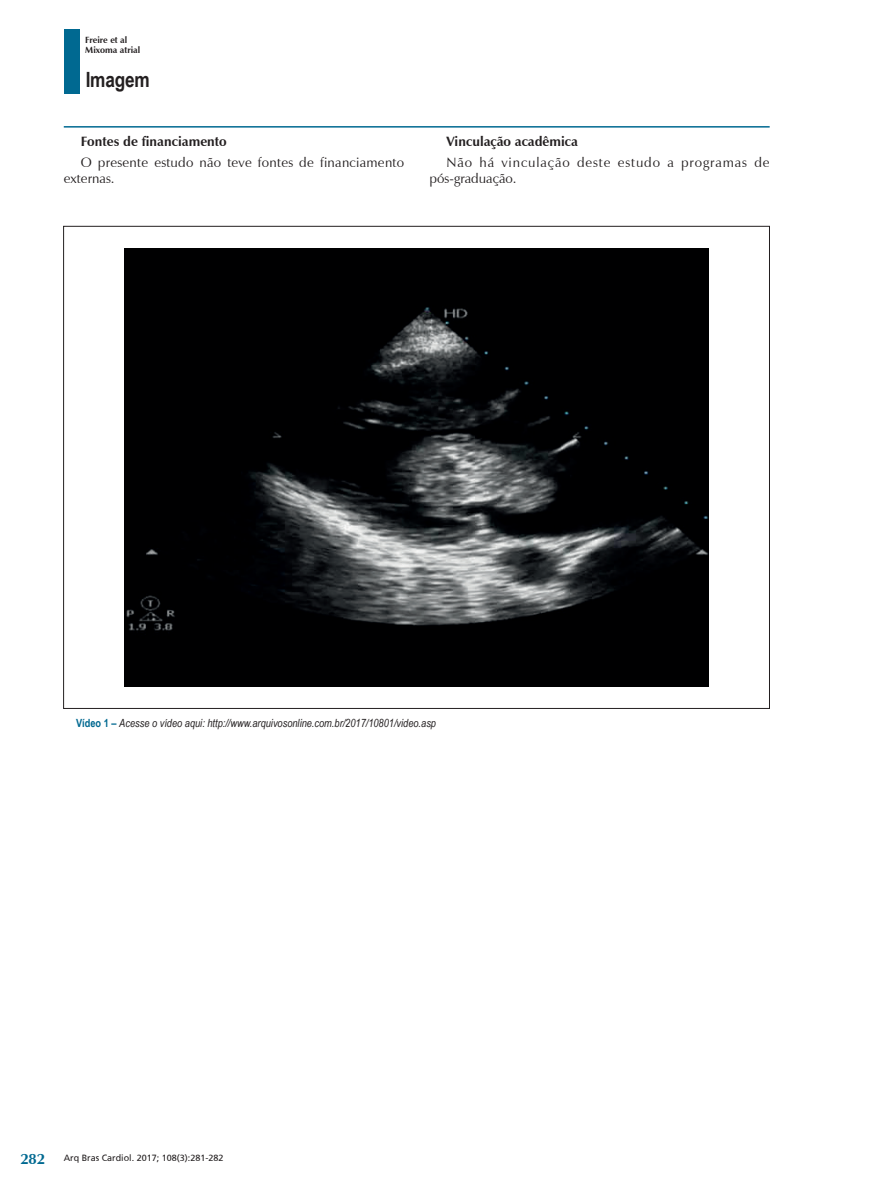
<style>
.page{position:relative;width:893px;height:1191px;background:#fff}
.page>*{position:absolute;margin:0;border:0;box-sizing:border-box;transform-origin:0 0}
.t1{font:700 21px "Arial Narrow";letter-spacing:-.01em;color:#231f20}
.t2{font:700 15px "Zapf Humanist 601 BT";color:#006991}
._01-TEXTO_BASICO{font:13.5px/16.2px "Zapf Humanist 601 BT";letter-spacing:.02em;color:#231f20}
._01-TEXTO_BASICO-2{font:13.5px/16.2px "Zapf Humanist 601 BT";letter-spacing:.065em;color:#231f20}
._04_-_SUBTITULO_SECU{font:700 13.5px "Zapf Humanist 601 BT";color:#231f20}
._06_-_LEGENDA_FIGURA{font:italic 11.25px "Arial Narrow";color:#231f20}
.t3{font:9px "Frutiger";color:#231f20}
.t4{font:700 9px "Zapf Humanist 601 BT";color:#231f20}
.s1{font-weight:700;font-style:normal;color:#006991}
</style>
<div class="page">
<hr style="left:64px;top:126px;width:706px;height:2px;background:#006991">
<div style="left:64px;top:29px;width:16px;height:65px;background:#006991"></div>
<img style="left:124px;top:248px;width:585px;height:438px">
<p class="t4" style="left:85px;top:34px;width:43px">Freire et al</p>
<p class="t4" style="left:85px;top:45px;width:56px">Mixoma atrial</p>
<h1 class="t1" style="left:86px;top:64px;width:66px">Imagem</h1>
<p class="_04_-_SUBTITULO_SECU" style="left:81px;top:133px;width:147px">Fontes de financiamento</p>
<p class="_01-TEXTO_BASICO" style="left:64px;top:154px;width:342px;text-indent:17px">O presente estudo não teve fontes de financiamento externas.</p>
<p class="_04_-_SUBTITULO_SECU" style="left:446px;top:133px;width:133px">Vinculação acadêmica</p>
<p class="_01-TEXTO_BASICO-2" style="left:429px;top:154px;width:342px;text-indent:17px">Não há vinculação deste estudo a programas de pós‑graduação.</p>
<p class="_06_-_LEGENDA_FIGURA" style="left:76px;top:715px;width:361px"><span class="s1">Vídeo 1 –</span> Acesse o vídeo aqui: http://www.arquivosonline.com.br/2017/10801/video.asp</p>
<p class="t2" style="left:20px;top:1149px;width:26px">282</p>
<p class="t3" style="left:64px;top:1153px;width:161px">Arq Bras Cardiol. 2017; 108(3):281-282</p>
</div>
